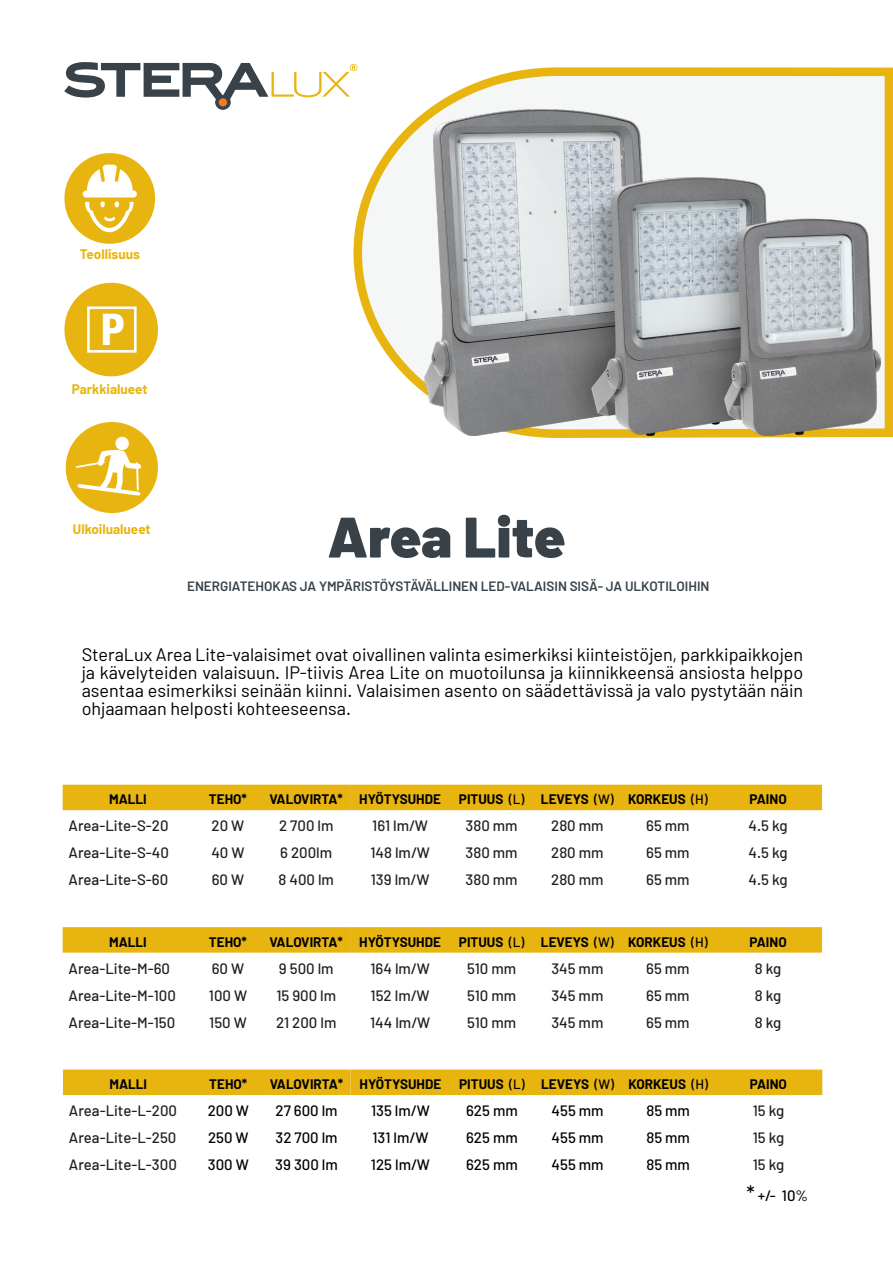
<style>
.page{position:relative;width:893px;height:1263px;background:#fff}
.page>*{position:absolute;margin:0;border:0;box-sizing:border-box;transform-origin:0 0}
.t1{font:900 57px "Barlow";color:#384248}
.t2{font:46.95px "Franklin Gothic URW Con Dem";color:#fff}
.t3{font:18px/18px "Barlow";color:#000;text-align:justify}
.t4{font:500 15px "Barlow";color:#231f20}
.t5{font:500 15px "Barlow";color:#000}
.t6{font:700 13.5px "Barlow";color:#000}
.t7{font:600 13.5px "Barlow";color:#384248}
.t8{font:700 13.5px "Barlow";color:#e8b510}
.s1{font-weight:500}
.s2{font-size:21px}
</style>
<div class="page">
<svg style="left:353px;top:66px;width:540px;height:372px"></svg>
<svg style="left:215px;top:95px;width:16px;height:15px"></svg>
<svg style="left:64px;top:62px;width:293px;height:45px"></svg>
<div style="left:64px;top:153px;width:91px;height:91px;background:#e8b510;border-radius:50%"></div>
<svg style="left:82px;top:165px;width:55px;height:68px"></svg>
<div style="left:66px;top:422px;width:92px;height:91px;background:#e8b510;border-radius:50%"></div>
<svg style="left:76px;top:436px;width:65px;height:60px"></svg>
<div style="left:64px;top:283px;width:94px;height:93px;background:#e8b510;border-radius:50%"></div>
<div style="left:87px;top:306px;width:50px;height:47px;border:3px solid #fff"></div>
<div style="left:63px;top:785px;width:759px;height:25px;background:#e8b510"></div>
<svg style="left:63px;top:927px;width:759px;height:26px;background:#e8b614"></svg>
<svg style="left:63px;top:1069px;width:759px;height:27px;background:#e9b91d"></svg>
<img style="left:425px;top:110px;width:456px;height:325px">
<p class="t8" style="left:80px;top:246px;width:62px">Teollisuus</p>
<p class="t2" style="left:100px;top:298px;width:25px">P</p>
<p class="t8" style="left:72px;top:381px;width:77px">Parkkialueet</p>
<p class="t8" style="left:73px;top:520px;width:79px">Ulkoilualueet</p>
<p class="t1" style="left:327px;top:502px;width:240px">Area Lite</p>
<p class="t7" style="left:187px;top:578px;width:524px">ENERGIATEHOKAS JA YMPÄRISTÖYSTÄVÄLLINEN LED-VALAISIN SISÄ- JA ULKOTILOIHIN</p>
<p class="t3" style="left:82px;top:645px;width:723px">SteraLux Area Lite-valaisimet ovat oivallinen valinta esimerkiksi kiinteistöjen, parkkipaikkojen ja kävelyteiden valaisuun. IP-tiivis Area Lite on muotoilunsa ja kiinnikkeensä ansiosta helppo asentaa esimerkiksi seinään kiinni. Valaisimen asento on säädettävissä ja valo pystytään näin ohjaamaan helposti kohteeseensa.</p>
<p class="t6" style="left:109px;top:791px;width:39px">MALLI</p>
<p class="t6" style="left:209px;top:791px;width:40px">TEHO*</p>
<p class="t6" style="left:270px;top:791px;width:75px">VALOVIRTA*</p>
<p class="t6" style="left:359px;top:791px;width:83px">HYÖTYSUHDE</p>
<p class="t6" style="left:459px;top:791px;width:67px">PITUUS <span class="s1">(L)</span></p>
<p class="t6" style="left:541px;top:791px;width:74px">LEVEYS <span class="s1">(W)</span></p>
<p class="t6" style="left:628px;top:791px;width:81px">KORKEUS <span class="s1">(H)</span></p>
<p class="t6" style="left:749px;top:791px;width:39px">PAINO</p>
<p class="t4" style="left:69px;top:816px;width:101px">Area-Lite-S-20</p>
<p class="t4" style="left:212px;top:816px;width:34px">20 W</p>
<p class="t4" style="left:279px;top:816px;width:56px">2 700 lm</p>
<p class="t4" style="left:372px;top:816px;width:57px">161 lm/W</p>
<p class="t4" style="left:466px;top:816px;width:54px">380 mm</p>
<p class="t4" style="left:551px;top:816px;width:54px">280 mm</p>
<p class="t4" style="left:646px;top:816px;width:45px">65 mm</p>
<p class="t4" style="left:749px;top:816px;width:40px">4.5 kg</p>
<p class="t4" style="left:69px;top:843px;width:102px">Area-Lite-S-40</p>
<p class="t4" style="left:211px;top:843px;width:35px">40 W</p>
<p class="t4" style="left:280px;top:843px;width:53px">6 200lm</p>
<p class="t4" style="left:370px;top:843px;width:61px">148 lm/W</p>
<p class="t4" style="left:466px;top:843px;width:54px">380 mm</p>
<p class="t4" style="left:551px;top:843px;width:54px">280 mm</p>
<p class="t4" style="left:646px;top:843px;width:45px">65 mm</p>
<p class="t4" style="left:749px;top:843px;width:40px">4.5 kg</p>
<p class="t4" style="left:69px;top:870px;width:101px">Area-Lite-S-60</p>
<p class="t4" style="left:212px;top:870px;width:34px">60 W</p>
<p class="t4" style="left:279px;top:870px;width:57px">8 400 lm</p>
<p class="t4" style="left:371px;top:870px;width:60px">139 lm/W</p>
<p class="t4" style="left:466px;top:870px;width:54px">380 mm</p>
<p class="t4" style="left:551px;top:870px;width:54px">280 mm</p>
<p class="t4" style="left:646px;top:870px;width:45px">65 mm</p>
<p class="t4" style="left:749px;top:870px;width:40px">4.5 kg</p>
<p class="t6" style="left:109px;top:933px;width:39px">MALLI</p>
<p class="t6" style="left:209px;top:933px;width:40px">TEHO*</p>
<p class="t6" style="left:270px;top:933px;width:75px">VALOVIRTA*</p>
<p class="t6" style="left:359px;top:933px;width:83px">HYÖTYSUHDE</p>
<p class="t6" style="left:459px;top:933px;width:67px">PITUUS <span class="s1">(L)</span></p>
<p class="t6" style="left:541px;top:933px;width:74px">LEVEYS <span class="s1">(W)</span></p>
<p class="t6" style="left:628px;top:933px;width:81px">KORKEUS <span class="s1">(H)</span></p>
<p class="t6" style="left:749px;top:933px;width:39px">PAINO</p>
<p class="t4" style="left:69px;top:959px;width:103px">Area-Lite-M-60</p>
<p class="t4" style="left:212px;top:959px;width:34px">60 W</p>
<p class="t4" style="left:279px;top:959px;width:56px">9 500 lm</p>
<p class="t4" style="left:370px;top:959px;width:61px">164 lm/W</p>
<p class="t4" style="left:467px;top:959px;width:50px">510 mm</p>
<p class="t4" style="left:551px;top:959px;width:54px">345 mm</p>
<p class="t4" style="left:646px;top:959px;width:45px">65 mm</p>
<p class="t4" style="left:755px;top:959px;width:28px">8 kg</p>
<p class="t4" style="left:69px;top:986px;width:109px">Area-Lite-M-100</p>
<p class="t4" style="left:209px;top:986px;width:40px">100 W</p>
<p class="t4" style="left:276px;top:986px;width:61px">15 900 lm</p>
<p class="t4" style="left:371px;top:986px;width:60px">152 lm/W</p>
<p class="t4" style="left:467px;top:986px;width:50px">510 mm</p>
<p class="t4" style="left:551px;top:986px;width:54px">345 mm</p>
<p class="t4" style="left:646px;top:986px;width:45px">65 mm</p>
<p class="t4" style="left:755px;top:986px;width:28px">8 kg</p>
<p class="t4" style="left:69px;top:1013px;width:108px">Area-Lite-M-150</p>
<p class="t4" style="left:209px;top:1013px;width:39px">150 W</p>
<p class="t4" style="left:276px;top:1013px;width:62px">21 200 lm</p>
<p class="t4" style="left:370px;top:1013px;width:62px">144 lm/W</p>
<p class="t4" style="left:467px;top:1013px;width:50px">510 mm</p>
<p class="t4" style="left:551px;top:1013px;width:54px">345 mm</p>
<p class="t4" style="left:646px;top:1013px;width:45px">65 mm</p>
<p class="t4" style="left:755px;top:1013px;width:28px">8 kg</p>
<p class="t6" style="left:110px;top:1076px;width:39px">MALLI</p>
<p class="t6" style="left:209px;top:1076px;width:40px">TEHO*</p>
<p class="t6" style="left:270px;top:1076px;width:75px">VALOVIRTA*</p>
<p class="t6" style="left:360px;top:1076px;width:83px">HYÖTYSUHDE</p>
<p class="t6" style="left:459px;top:1076px;width:67px">PITUUS <span class="s1">(L)</span></p>
<p class="t6" style="left:541px;top:1076px;width:74px">LEVEYS <span class="s1">(W)</span></p>
<p class="t6" style="left:628px;top:1076px;width:81px">KORKEUS <span class="s1">(H)</span></p>
<p class="t6" style="left:750px;top:1076px;width:39px">PAINO</p>
<p class="t4" style="left:69px;top:1101px;width:110px">Area-Lite-L-200</p>
<p class="t5" style="left:208px;top:1101px;width:43px">200 W</p>
<p class="t5" style="left:275px;top:1101px;width:64px">27 600 lm</p>
<p class="t5" style="left:371px;top:1101px;width:60px">135 lm/W</p>
<p class="t5" style="left:466px;top:1101px;width:53px">625 mm</p>
<p class="t5" style="left:552px;top:1101px;width:54px">455 mm</p>
<p class="t5" style="left:646px;top:1101px;width:45px">85 mm</p>
<p class="t4" style="left:753px;top:1101px;width:33px">15 kg</p>
<p class="t4" style="left:69px;top:1128px;width:109px">Area-Lite-L-250</p>
<p class="t5" style="left:208px;top:1128px;width:42px">250 W</p>
<p class="t5" style="left:275px;top:1128px;width:64px">32 700 lm</p>
<p class="t5" style="left:372px;top:1128px;width:57px">131 lm/W</p>
<p class="t5" style="left:466px;top:1128px;width:53px">625 mm</p>
<p class="t5" style="left:552px;top:1128px;width:54px">455 mm</p>
<p class="t5" style="left:646px;top:1128px;width:45px">85 mm</p>
<p class="t4" style="left:753px;top:1128px;width:33px">15 kg</p>
<p class="t4" style="left:69px;top:1155px;width:109px">Area-Lite-L-300</p>
<p class="t5" style="left:208px;top:1155px;width:42px">300 W</p>
<p class="t5" style="left:275px;top:1155px;width:64px">39 300 lm</p>
<p class="t5" style="left:371px;top:1155px;width:60px">125 lm/W</p>
<p class="t5" style="left:466px;top:1155px;width:53px">625 mm</p>
<p class="t5" style="left:552px;top:1155px;width:54px">455 mm</p>
<p class="t5" style="left:646px;top:1155px;width:45px">85 mm</p>
<p class="t4" style="left:753px;top:1155px;width:33px">15 kg</p>
<p class="t5" style="left:746px;top:1186px;width:63px"><span class="s2">*</span> +/- 10%</p>
</div>
